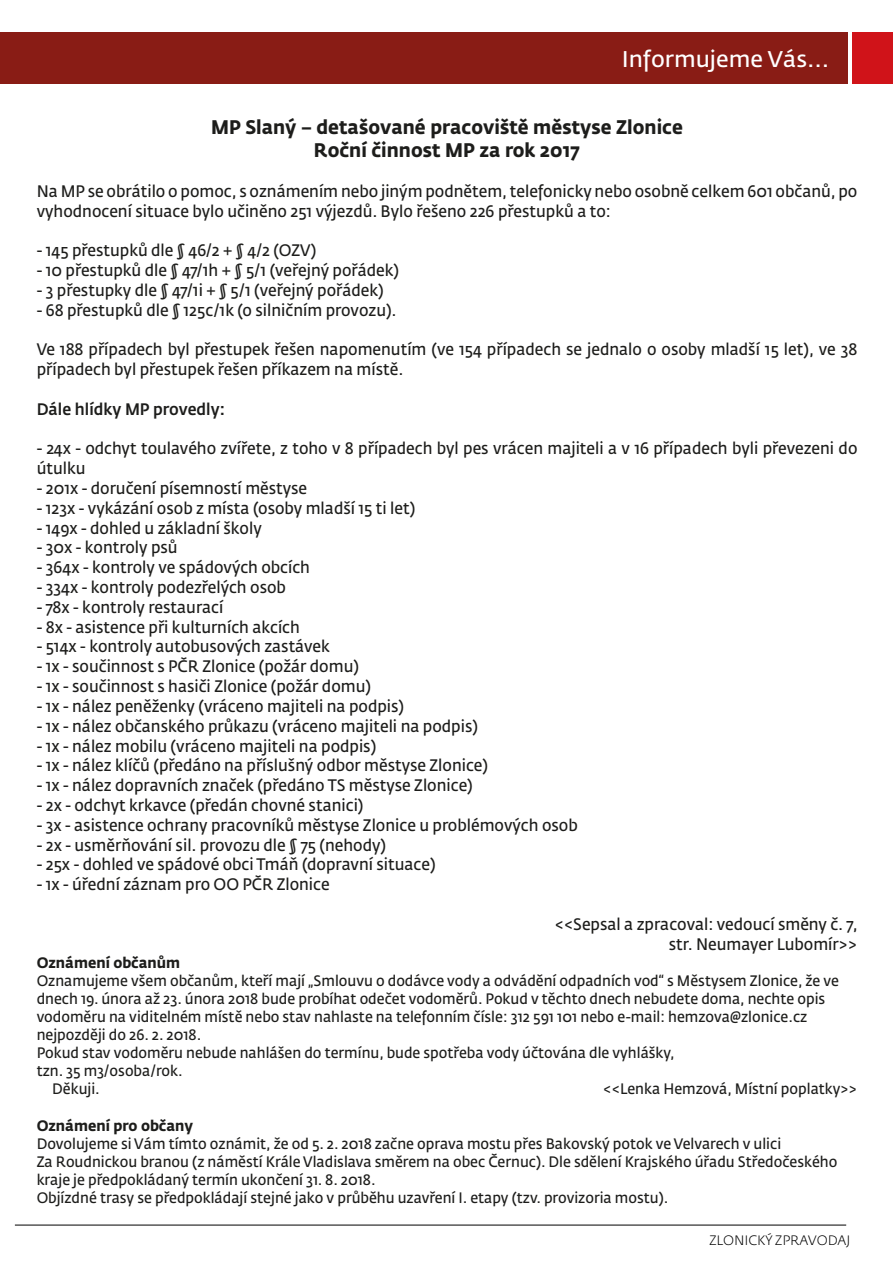
<style>
.page{position:relative;width:893px;height:1263px;background:#fff}
.page>*{position:absolute;margin:0;border:0;box-sizing:border-box;transform-origin:0 0}
.t1{font:22.5px "Fedra Sans Std";color:#fff}
.t2{font:700 19.5px/23.4px "Fedra Sans Std";color:#1d1d1b;text-align:center;scale:.94 1}
.t3{font:16.5px/19.8px "Fedra Sans Std";color:#1d1d1b;scale:.94 1}
.t4{font:500 16.5px "Fedra Sans Std";color:#1d1d1b;scale:.94 1}
.t5{font:15px/18px "Fedra Sans Std";color:#1d1d1b;scale:.94 1}
.t6{font:700 15px "Fedra Sans Std";color:#1d1d1b;scale:.94 1}
.t7{font:300 13.5px "Fedra Sans Std";color:#010000}
</style>
<div class="page">
<hr style="left:15px;top:1225px;width:831px;height:1px;background:#010000">
<div style="left:0;top:33px;width:848px;height:51px;background:#891c15"></div>
<div style="left:852px;top:33px;width:41px;height:51px;background:#d01319"></div>
<h1 class="t1" style="left:622px;top:45px;width:209px">Informujeme Vás...</h1>
<p class="t2" style="left:211px;top:115px;width:503px">MP Slaný – detašované pracoviště městyse Zlonice<br>Roční činnost MP za rok 2017</p>
<p class="t3" style="left:37px;top:181px;width:875px">Na MP se obrátilo o pomoc, s oznámením nebo jiným podnětem, telefonicky nebo osobně celkem 601 občanů, po vyhodnocení situace bylo učiněno 251 výjezdů. Bylo řešeno 226 přestupků a to:</p>
<p class="t3" style="left:37px;top:241px;width:299px">- 145 přestupků dle § 46/2 + § 4/2 (OZV)</p>
<p class="t3" style="left:37px;top:261px;width:387px">- 10 přestupků dle § 47/1h + § 5/1 (veřejný pořádek)</p>
<p class="t3" style="left:37px;top:280px;width:371px">- 3 přestupky dle § 47/1i + § 5/1 (veřejný pořádek)</p>
<p class="t3" style="left:37px;top:300px;width:384px">- 68 přestupků dle § 125c/1k (o silničním provozu).</p>
<p class="t3" style="left:37px;top:340px;width:875px">Ve 188 případech byl přestupek řešen napomenutím (ve 154 případech se jednalo o osoby mladší 15 let), ve 38 případech byl přestupek řešen příkazem na místě.</p>
<p class="t4" style="left:37px;top:399px;width:202px">Dále hlídky MP provedly:</p>
<p class="t3" style="left:37px;top:439px;width:875px">- 24x - odchyt toulavého zvířete, z toho v 8 případech byl pes vrácen majiteli a v 16 případech byli převezeni do útulku</p>
<p class="t3" style="left:37px;top:478px;width:289px">- 201x - doručení písemností městyse</p>
<p class="t3" style="left:37px;top:498px;width:404px">- 123x - vykázání osob z místa (osoby mladší 15 ti let)</p>
<p class="t3" style="left:37px;top:518px;width:241px">- 149x - dohled u základní školy</p>
<p class="t3" style="left:37px;top:538px;width:152px">- 30x - kontroly psů</p>
<p class="t3" style="left:37px;top:558px;width:292px">- 364x - kontroly ve spádových obcích</p>
<p class="t3" style="left:37px;top:577px;width:267px">- 334x - kontroly podezřelých osob</p>
<p class="t3" style="left:37px;top:597px;width:200px">- 78x - kontroly restaurací</p>
<p class="t3" style="left:37px;top:617px;width:282px">- 8x - asistence při kulturních akcích</p>
<p class="t3" style="left:37px;top:637px;width:313px">- 514x - kontroly autobusových zastávek</p>
<p class="t3" style="left:37px;top:657px;width:344px">- 1x - součinnost s PČR Zlonice (požár domu)</p>
<p class="t3" style="left:37px;top:676px;width:357px">- 1x - součinnost s hasiči Zlonice (požár domu)</p>
<p class="t3" style="left:37px;top:696px;width:392px">- 1x - nález peněženky (vráceno majiteli na podpis)</p>
<p class="t3" style="left:37px;top:716px;width:471px">- 1x - nález občanského průkazu (vráceno majiteli na podpis)</p>
<p class="t3" style="left:37px;top:736px;width:363px">- 1x - nález mobilu (vráceno majiteli na podpis)</p>
<p class="t3" style="left:37px;top:756px;width:482px">- 1x - nález klíčů (předáno na příslušný odbor městyse Zlonice)</p>
<p class="t3" style="left:37px;top:775px;width:466px">- 1x - nález dopravních značek (předáno TS městyse Zlonice)</p>
<p class="t3" style="left:37px;top:795px;width:349px">- 2x - odchyt krkavce (předán chovné stanici)</p>
<p class="t3" style="left:37px;top:815px;width:577px">- 3x - asistence ochrany pracovníků městyse Zlonice u problémových osob</p>
<p class="t3" style="left:37px;top:835px;width:373px">- 2x - usměrňování sil. provozu dle § 75 (nehody)</p>
<p class="t3" style="left:37px;top:855px;width:426px">- 25x - dohled ve spádové obci Tmáň (dopravní situace)</p>
<p class="t3" style="left:37px;top:874px;width:313px">- 1x - úřední záznam pro OO PČR Zlonice</p>
<p class="t3" style="left:555px;top:914px;width:324px;text-align:right">&lt;&lt;Sepsal a zpracoval: vedoucí směny č. 7, str. Neumayer Lubomír&gt;&gt;</p>
<p class="t6" style="left:37px;top:953px;width:154px">Oznámení občanům</p>
<p class="t5" style="left:37px;top:971px;width:855px">Oznamujeme všem občanům, kteří mají „Smlouvu o dodávce vody a odvádění odpadních vod“ s Městysem Zlonice, že ve</p>
<p class="t5" style="left:37px;top:989px;width:840px">dnech 19. února až 23. února 2018 bude probíhat odečet vodoměrů. Pokud v těchto dnech nebudete doma, nechte opis</p>
<p class="t5" style="left:37px;top:1007px;width:821px">vodoměru na viditelném místě nebo stav nahlaste na telefonním čísle: 312 591 101 nebo e-mail: hemzova@zlonice.cz</p>
<p class="t5" style="left:37px;top:1025px;width:177px">nejpozději do 26. 2. 2018.</p>
<p class="t5" style="left:37px;top:1043px;width:680px">Pokud stav vodoměru nebude nahlášen do termínu, bude spotřeba vody účtována dle vyhlášky,</p>
<p class="t5" style="left:37px;top:1061px;width:157px">tzn. 35 m3/osoba/rok.</p>
<p class="t5" style="left:52px;top:1079px;width:52px">Děkuji.</p>
<p class="t5" style="left:603px;top:1079px;width:272px">&lt;&lt;Lenka Hemzová, Místní poplatky&gt;&gt;</p>
<p class="t6" style="left:37px;top:1117px;width:168px">Oznámení pro občany</p>
<p class="t5" style="left:37px;top:1135px;width:853px">Dovolujeme si Vám tímto oznámit, že od 5. 2. 2018 začne oprava mostu přes Bakovský potok ve Velvarech v ulici<br>Za Roudnickou branou (z náměstí Krále Vladislava směrem na obec Černuc). Dle sdělení Krajského úřadu Středočeského kraje je předpokládaný termín ukončení 31. 8. 2018.<br>Objízdné trasy se předpokládají stejné jako v průběhu uzavření I. etapy (tzv. provizoria mostu).</p>
<p class="t7" style="left:709px;top:1232px;width:143px">ZLONICKÝ ZPRAVODAJ</p>
</div>
